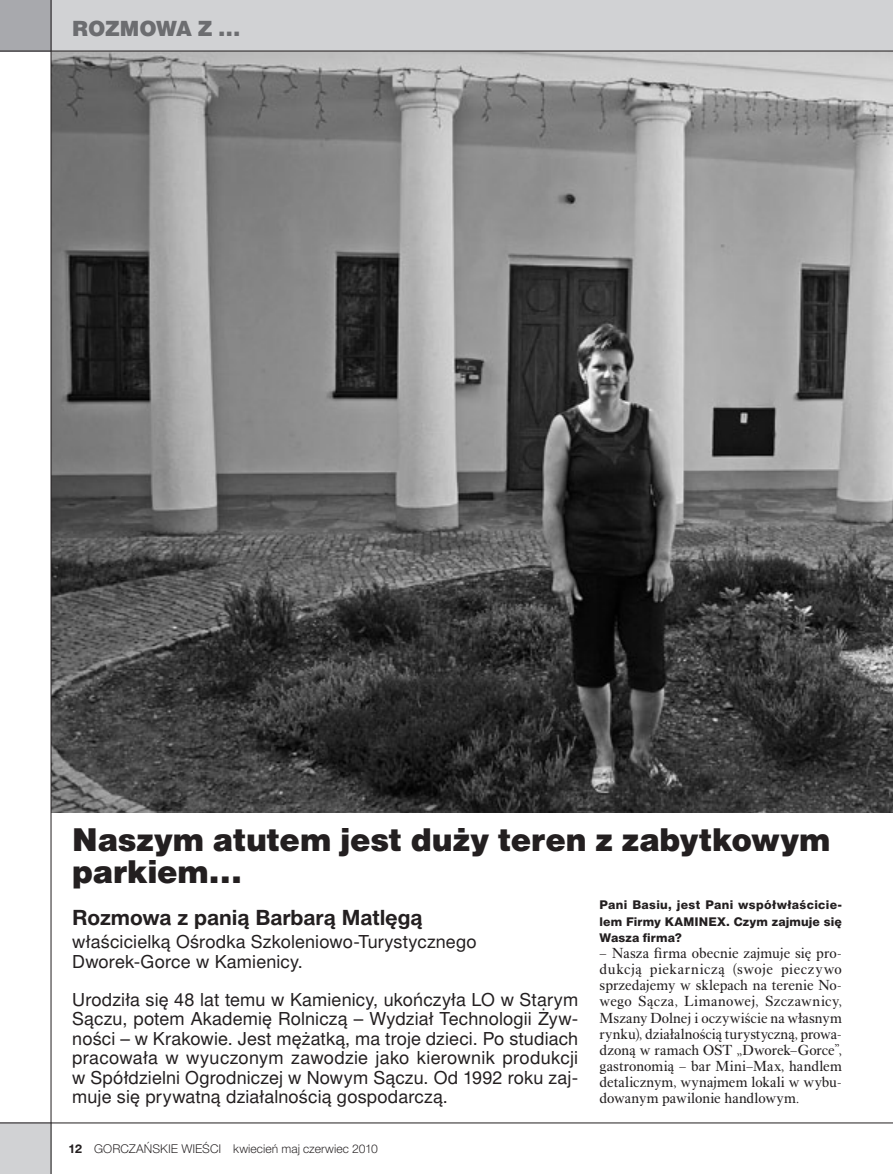
<style>
.page{position:relative;width:893px;height:1174px;background:#fff}
.page>*{position:absolute;margin:0;border:0;box-sizing:border-box;transform-origin:0 0}
.t1{font:31.5px/31.5px "Switzer EFN Black";letter-spacing:-.01em;color:#231f20}
.t2{font:700 21px "Switzer EFN";letter-spacing:-.005em;color:#231f20}
.t3{font:21px "Switzer EFN Black";color:#6c6d70}
.t4{font:18px/19.5px "Switzer EFN";letter-spacing:.01em;color:#231f20}
.t5{font:15px/16.2px "Alpha Book EFN";letter-spacing:.005em;color:#231f20;text-align:justify}
.t6{font:12px/16.2px "Switzer EFN Heavy";letter-spacing:.01em;color:#231f20;text-align:justify}
.t7{font:12px "Switzer EFN Light";color:#231f20}
.s1{font-family:"Switzer EFN";font-weight:700}
</style>
<div class="page">
<div style="left:0;top:0;width:893px;height:51px;background:#d1d2d4"></div>
<div style="left:0;top:0;width:51px;height:51px;background:#a8a9ad"></div>
<div style="left:0;top:1123px;width:51px;height:51px;background:#d1d2d4"></div>
<img style="left:52px;top:52px;width:841px;height:760px">
<hr style="left:51px;top:0;width:1px;height:1174px;background:#231f20">
<hr style="left:0;top:51px;width:893px;height:1px;background:#231f20">
<hr style="left:0;top:1122px;width:893px;height:1px;background:#231f20">
<p class="t3" style="left:72px;top:17px;width:169px">Rozmowa z …</p>
<h1 class="t1" style="left:72px;top:824px;width:760px">Naszym atutem jest duży teren z zabytkowym parkiem…</h1>
<p class="t2" style="left:72px;top:904px;width:352px">Rozmowa z panią Barbarą Matlęgą</p>
<p class="t4" style="left:72px;top:932px;width:406px">właścicielką Ośrodka Szkoleniowo-Turystycznego<br>Dworek-Gorce w Kamienicy.</p>
<p class="t4" style="left:72px;top:989px;width:508px;text-align:justify">Urodziła się 48 lat temu w Kamienicy, ukończyła LO w Starym Sączu, potem Akademię Rolniczą – Wydział Technologii Żyw&shy;ności – w Krakowie. Jest mężatką, ma troje dzieci. Po studiach pracowała w wyuczonym zawodzie jako kierownik produkcji w Spółdzielni Ogrodniczej w Nowym Sączu. Od 1992 roku zaj&shy;muje się prywatną działalnością gospodarczą.</p>
<p class="t7" style="left:68px;top:1141px;width:312px"><span class="s1">12</span> Gorczańskie Wieści kwiecień maj czerwiec 2010</p>
<p class="t6" style="left:600px;top:897px;width:244px">Pani Basiu, jest Pani współwłaścicie&shy;lem Firmy KAMINEX. Czym zajmuje się Wasza firma?</p>
<p class="t5" style="left:600px;top:945px;width:244px">– Nasza firma obecnie zajmuje się pro&shy;dukcją piekarniczą (swoje pieczywo sprzedajemy w sklepach na terenie No&shy;wego Sącza, Limanowej, Szczawnicy, Mszany Dolnej i oczywiście na własnym rynku), działalnością turystyczną, prowa&shy;dzoną w ramach OST „Dworek–Gorce”, gastronomią – bar Mini–Max, handlem detalicznym, wynajmem lokali w wybu&shy;dowanym pawilonie handlowym.</p>
</div>
